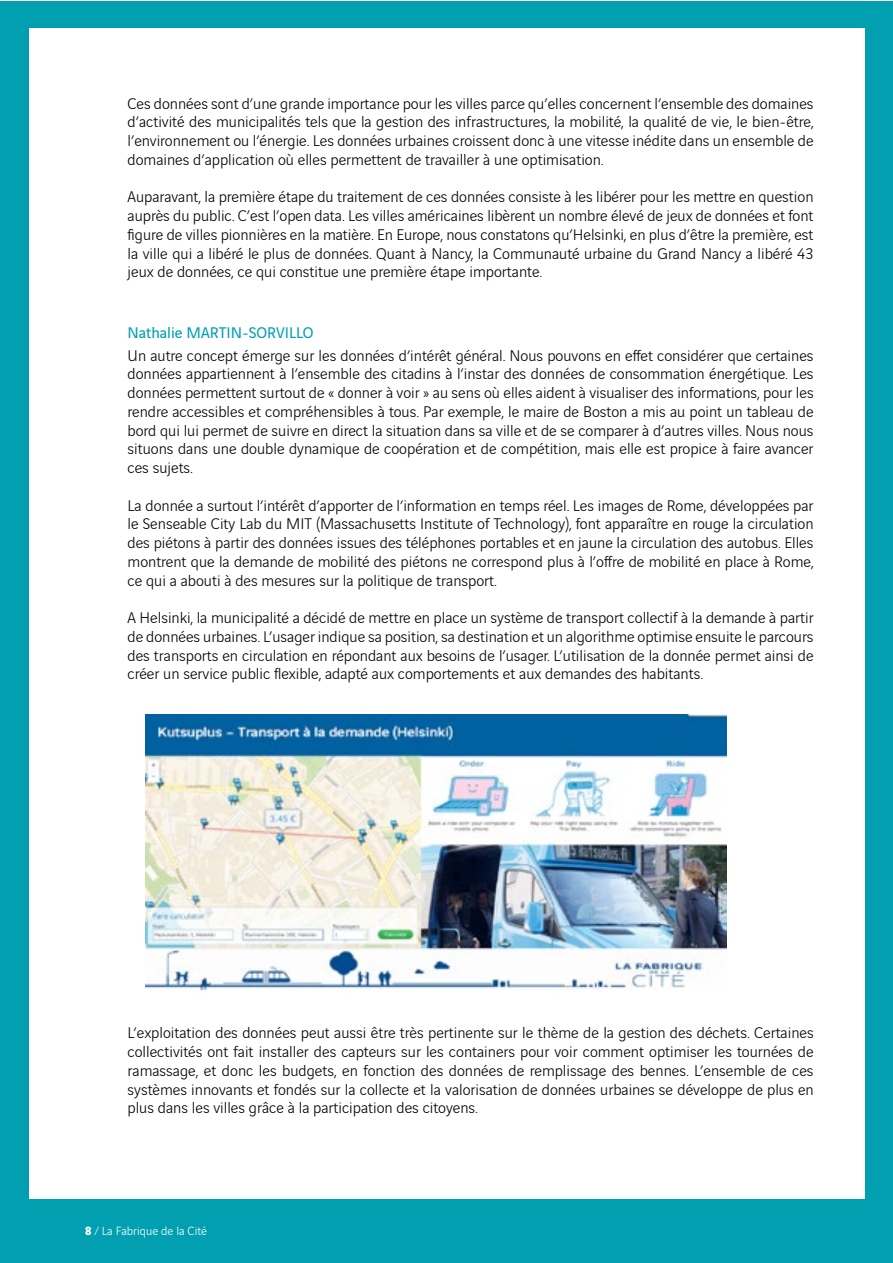
<style>
.page{position:relative;width:893px;height:1263px;background:#fff}
.page>*{position:absolute;margin:0;border:0;box-sizing:border-box;transform-origin:0 0}
.t1{font:300 16.5px/18.8px "Vinci Sans";color:#000;text-align:justify}
.t2{font:16.5px "Vinci Sans";color:#019fb0}
.t3{font:300 12.75px "Vinci Sans";color:#fff}
.s1{font-weight:700}
</style>
<div class="page">
<div style="left:0;top:1px;width:892px;height:1262px;background:#019fb0"></div>
<div style="left:29px;top:29px;width:835px;height:1170px;background:#fff"></div>
<img style="left:145px;top:714px;width:581px;height:277px">
<p class="t1" style="left:128px;top:92px;width:688px">Ces données sont d’une grande importance pour les villes parce qu’elles concernent l’ensemble des domaines d’activité des municipalités tels que la gestion des infrastructures, la mobilité, la qualité de vie, le bien-être, l’environnement ou l’énergie. Les données urbaines croissent donc à une vitesse inédite dans un ensemble de domaines d’application où elles permettent de travailler à une optimisation.</p>
<p class="t1" style="left:128px;top:186px;width:688px">Auparavant, la première étape du traitement de ces données consiste à les libérer pour les mettre en question auprès du public. C’est l’open data. Les villes américaines libèrent un nombre élevé de jeux de données et font figure de villes pionnières en la matière. En Europe, nous constatons qu’Helsinki, en plus d’être la première, est la ville qui a libéré le plus de données. Quant à Nancy, la Communauté urbaine du Grand Nancy a libéré 43 jeux de données, ce qui constitue une première étape importante.</p>
<p class="t2" style="left:128px;top:320px;width:187px">Nathalie MARTIN-SORVILLO</p>
<p class="t1" style="left:128px;top:344px;width:688px">Un autre concept émerge sur les données d’intérêt général. Nous pouvons en effet considérer que certaines données appartiennent à l’ensemble des citadins à l’instar des données de consommation énergétique. Les données permettent surtout de « donner à voir » au sens où elles aident à visualiser des informations, pour les rendre accessibles et compréhensibles à tous. Par exemple, le maire de Boston a mis au point un tableau de bord qui lui permet de suivre en direct la situation dans sa ville et de se comparer à d’autres villes. Nous nous situons dans une double dynamique de coopération et de compétition, mais elle est propice à faire avancer ces sujets.</p>
<p class="t1" style="left:128px;top:494px;width:688px">La donnée a surtout l’intérêt d’apporter de l’information en temps réel. Les images de Rome, développées par le Senseable City Lab du MIT (Massachusetts Institute of Technology), font apparaître en rouge la circulation des piétons à partir des données issues des téléphones portables et en jaune la circulation des autobus. Elles montrent que la demande de mobilité des piétons ne correspond plus à l’offre de mobilité en place à Rome, ce qui a abouti à des mesures sur la politique de transport.</p>
<p class="t1" style="left:128px;top:607px;width:688px">A Helsinki, la municipalité a décidé de mettre en place un système de transport collectif à la demande à partir de données urbaines. L’usager indique sa position, sa destination et un algorithme optimise ensuite le parcours des transports en circulation en répondant aux besoins de l’usager. L’utilisation de la donnée permet ainsi de créer un service public flexible, adapté aux comportements et aux demandes des habitants.</p>
<p class="t1" style="left:128px;top:1022px;width:688px">L’exploitation des données peut aussi être très pertinente sur le thème de la gestion des déchets. Certaines collectivités ont fait installer des capteurs sur les containers pour voir comment optimiser les tournées de ramassage, et donc les budgets, en fonction des données de remplissage des bennes. L’ensemble de ces systèmes innovants et fondés sur la collecte et la valorisation de données urbaines se développe de plus en plus dans les villes grâce à la participation des citoyens.</p>
<p class="t3" style="left:85px;top:1221px;width:123px"><span class="s1">8</span> / La Fabrique de la Cité</p>
</div>
